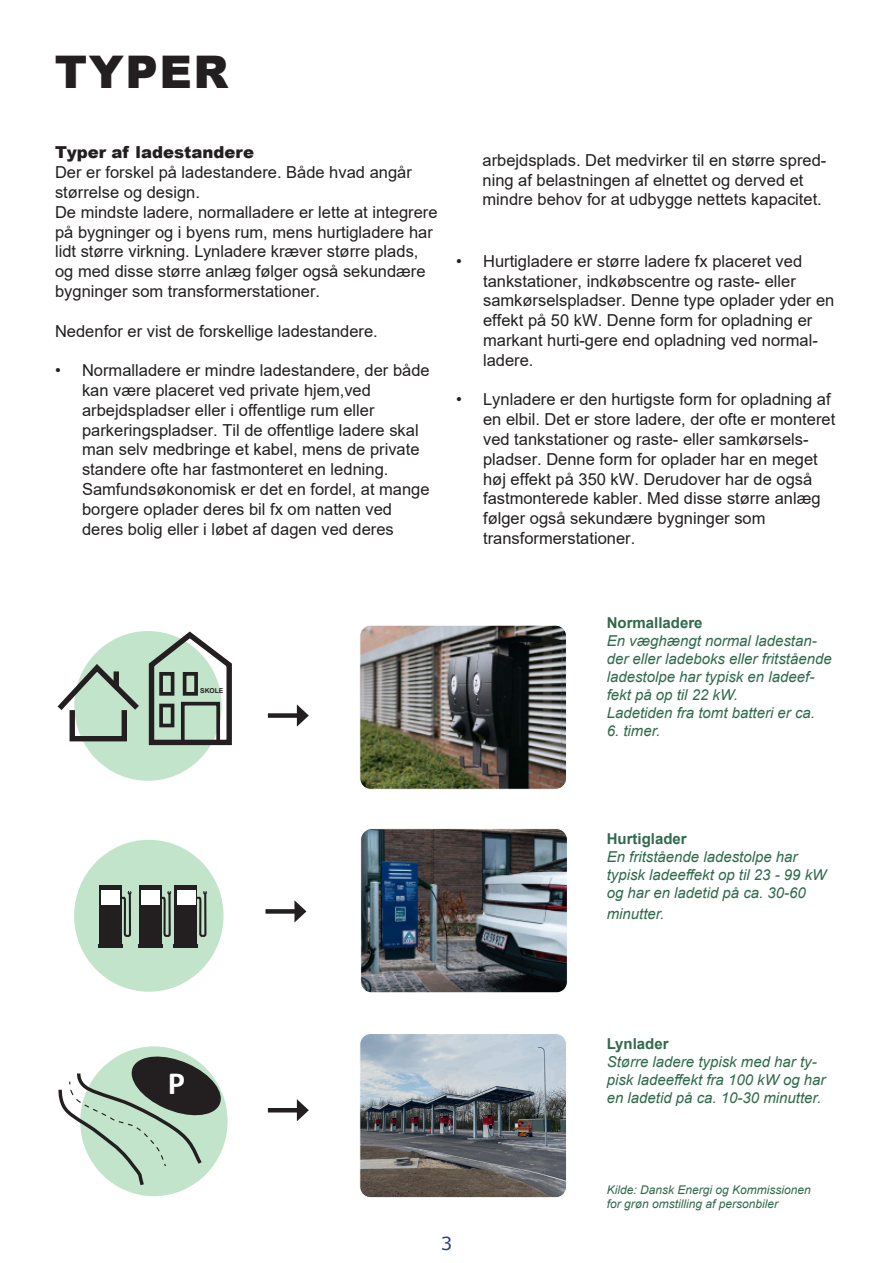
<style>
.page{position:relative;width:893px;height:1263px;background:#fff}
.page>*{position:absolute;margin:0;border:0;box-sizing:border-box;transform-origin:0 0}
.t1{font:900 45px "Arial";letter-spacing:.035em;color:#231f20}
.t2{font:700 32.55px "Calibri";color:#fff}
.t3{font:18px "Verdana";color:#253f8e}
.t4{font:16.5px/19.8px "Arial";color:#231f20}
.t5{font:italic 15px/18px "Arial";color:#2f6a4c}
.t6{font:italic 12px/14.4px "Arial";color:#2f6a4c}
.t7{font:700 6.75px "Arial";color:#231f20}
.s1{font-weight:900}
.s2{font-style:inherit}
.s3{font-weight:700;font-style:normal}
</style>
<div class="page">
<div style="left:74px;top:630px;width:148px;height:151px;background:#c1e4ca;border-radius:50%"></div>
<img style="left:361px;top:625px;width:204px;height:163px">
<div style="left:359px;top:625px;width:208px;height:165px;border:1px solid #fff;border-radius:11px"></div>
<img style="left:362px;top:830px;width:204px;height:161px">
<div style="left:360px;top:828px;width:208px;height:165px;border:1px solid #fff;border-radius:11px"></div>
<img style="left:361px;top:1035px;width:204px;height:161px">
<div style="left:359px;top:1033px;width:208px;height:165px;border:1px solid #fff;border-radius:11px"></div>
<svg style="left:58px;top:1046px;width:170px;height:143px"></svg>
<div style="left:268px;top:713px;width:33px;height:5px;background:#231f20"></div>
<svg style="left:297px;top:704px;width:12px;height:23px"></svg>
<div style="left:265px;top:909px;width:34px;height:5px;background:#231f20"></div>
<svg style="left:294px;top:900px;width:12px;height:22px"></svg>
<hr style="left:268px;top:1108px;width:33px;height:4px;background:#231f20">
<svg style="left:297px;top:1099px;width:12px;height:22px"></svg>
<svg style="left:57px;top:630px;width:175px;height:118px"></svg>
<div style="left:159px;top:672px;width:15px;height:24px;border:4px solid #231f20"></div>
<div style="left:183px;top:672px;width:15px;height:24px;border:4px solid #231f20"></div>
<div style="left:159px;top:704px;width:15px;height:23px;border:4px solid #231f20"></div>
<div style="left:181px;top:702px;width:39px;height:42px;border:4px solid #231f20"></div>
<div style="left:73px;top:839px;width:151px;height:153px;background:#c1e4ca;border-radius:50%"></div>
<div style="left:99px;top:885px;width:23px;height:63px;background:#231f20"></div>
<div style="left:102px;top:890px;width:18px;height:15px;background:#fff"></div>
<hr style="left:98px;top:944px;width:25px;height:4px;background:#231f20">
<svg style="left:122px;top:891px;width:10px;height:46px"></svg>
<div style="left:139px;top:885px;width:23px;height:63px;background:#231f20"></div>
<div style="left:141px;top:890px;width:18px;height:15px;background:#fff"></div>
<hr style="left:138px;top:944px;width:24px;height:4px;background:#231f20">
<svg style="left:159px;top:891px;width:13px;height:46px"></svg>
<div style="left:174px;top:885px;width:23px;height:63px;background:#231f20"></div>
<div style="left:177px;top:890px;width:18px;height:15px;background:#fff"></div>
<hr style="left:173px;top:944px;width:25px;height:4px;background:#231f20">
<svg style="left:195px;top:891px;width:12px;height:46px"></svg>
<p class="t1" style="left:55px;top:39px;width:175px">TYPER</p>
<p class="t4" style="left:55px;top:143px;width:384px"><span class="s1">Typer af ladestandere<br></span>Der er forskel på ladestandere. Både hvad angår størrelse og design.<br>De mindste ladere, normalladere er lette at integrere på bygninger og i byens rum, mens hurtigladere har lidt større virkning. Lynladere kræver større plads, og med disse større anlæg følger også sekundære bygninger som transformerstationer.</p>
<p class="t4" style="left:55px;top:321px;width:324px">Nedenfor er vist de forskellige ladestandere.</p>
<p class="t4" style="left:82px;top:360px;width:349px;text-indent:-27px">• Normalladere er mindre ladestandere, der både kan være placeret ved private hjem,ved arbejdspladser eller i offentlige rum eller parkeringspladser. Til de offentlige ladere skal man selv medbringe et kabel, mens de private standere ofte har fastmonteret en ledning.<br>Samfundsøkonomisk er det en fordel, at mange borgere oplader deres bil fx om natten ved <span class="s2">deres bolig eller i løbet af dagen ved deres</span></p>
<p class="t4" style="left:482px;top:150px;width:345px">arbejdsplads. Det medvirker til en større spred&shy;ning af belastningen af elnettet og derved et mindre behov for at udbygge nettets kapacitet.</p>
<p class="t4" style="left:483px;top:251px;width:353px;text-indent:-27px">• Hurtigladere er større ladere fx placeret ved tankstationer, indkøbscentre og <span class="s2">raste- eller </span>samkørselspladser. Denne type oplader yder en effekt på 50 kW. Denne form for opladning er markant hurti-gere end opladning ved normal&shy;ladere.</p>
<p class="t4" style="left:483px;top:390px;width:354px;text-indent:-27px">• Lynladere er den hurtigste form for opladning af en elbil. Det er store ladere, der ofte er monteret ved tankstationer og <span class="s2">raste- eller</span> samkørsels&shy;pladser. Denne form for oplader har en meget høj effekt på 350 kW. Derudover har de også fastmonterede kabler. Med disse større anlæg følger også sekundære bygninger som transformerstationer.</p>
<p class="t7" style="left:200px;top:686px;width:25px">SKOLE</p>
<p class="t5" style="left:607px;top:613px;width:227px"><span class="s3">Normalladere<br></span>En væghængt normal ladestan&shy;der eller ladeboks eller fritstående ladestolpe har typisk en ladeef&shy;fekt på op til 22 kW.<br>Ladetiden fra tomt batteri er ca.</p>
<p class="t5" style="left:607px;top:721px;width:55px">6. timer.</p>
<p class="t5" style="left:607px;top:829px;width:221px"><span class="s3">Hurtiglader<br></span>En fritstående ladestolpe har typisk ladeeffekt op til 23 - 99 kW og har en ladetid på ca. 30-60</p>
<p class="t5" style="left:607px;top:905px;width:59px">minutter.</p>
<p class="t2" style="left:168px;top:1060px;width:19px">P</p>
<p class="t5" style="left:607px;top:1035px;width:220px"><span class="s3">Lynlader<br></span>Større ladere typisk med har ty&shy;pisk ladeeffekt fra 100 kW og har en ladetid på ca. 10-30 minutter.</p>
<p class="t6" style="left:607px;top:1183px;width:206px">Kilde: Dansk Energi og Kommissionen for grøn omstilling af personbiler</p>
<p class="t3" style="left:441px;top:1231px;width:13px">3</p>
</div>
